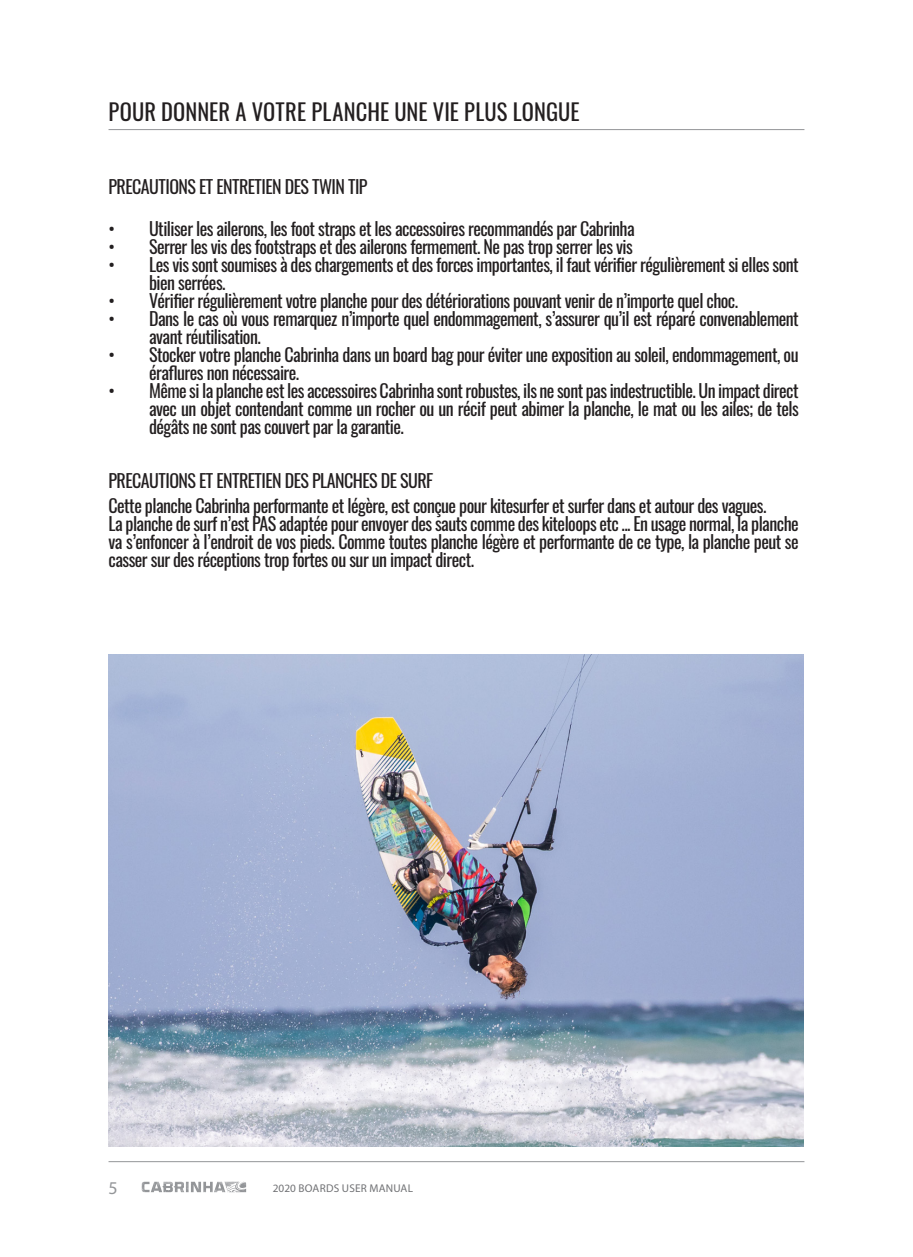
<style>
.page{position:relative;width:913px;height:1257px;background:#fff}
.page>*{position:absolute;margin:0;border:0;box-sizing:border-box;transform-origin:0 0}
.t1{font:22.5px "Oswald";letter-spacing:.005em;color:#231f20}
.t2{font:18px/18px "Oswald";letter-spacing:-.03em;color:#231f20}
.t3{font:18px "Myriad Pro";color:#939598}
.t4{font:11.25px "Myriad Pro";letter-spacing:.02em;color:#717275}
</style>
<div class="page">
<hr style="left:108px;top:129px;width:696px;height:1px;background:#939598">
<hr style="left:108px;top:1161px;width:696px;height:1px;background:#939598">
<svg style="left:142px;top:1181px;width:104px;height:11px"></svg>
<img style="left:108px;top:654px;width:695px;height:492px">
<p class="t1" style="left:108px;top:92px;width:472px">POUR DONNER A VOTRE PLANCHE UNE VIE PLUS LONGUE</p>
<p class="t2" style="left:108px;top:176px;width:260px">PRECAUTIONS ET ENTRETIEN DES TWIN TIP</p>
<p class="t2" style="left:108px;top:218px;width:527px">• Utiliser les ailerons, les foot straps et les accessoires recommandés par Cabrinha</p>
<p class="t2" style="left:108px;top:236px;width:525px">• Serrer les vis des footstraps et des ailerons fermement. Ne pas trop serrer les vis</p>
<p class="t2" style="left:149px;top:254px;width:650px;text-indent:-41px">• Les vis sont soumises à des chargements et des forces importantes, il faut vérifier régulièrement si elles sont bien serrées.</p>
<p class="t2" style="left:108px;top:290px;width:631px">• Vérifier régulièrement votre planche pour des détériorations pouvant venir de n’importe quel choc.</p>
<p class="t2" style="left:149px;top:308px;width:650px;text-indent:-41px">• Dans le cas où vous remarquez n’importe quel endommagement, s’assurer qu’il est réparé convenablement avant réutilisation.</p>
<p class="t2" style="left:149px;top:344px;width:650px;text-indent:-41px">• Stocker votre planche Cabrinha dans un board bag pour éviter une exposition au soleil, endommagement, ou éraflures non nécessaire.</p>
<p class="t2" style="left:149px;top:380px;width:651px;text-align:justify;text-indent:-41px">• Même si la planche est les accessoires Cabrinha sont robustes, ils ne sont pas indestructible. Un impact direct avec un objet contendant comme un rocher ou un récif peut abimer la planche, le mat ou les ailes; de tels dégâts ne sont pas couvert par la garantie.</p>
<p class="t2" style="left:108px;top:470px;width:326px">PRECAUTIONS ET ENTRETIEN DES PLANCHES DE SURF</p>
<p class="t2" style="left:108px;top:494px;width:659px">Cette planche Cabrinha performante et légère, est conçue pour kitesurfer et surfer dans et autour des vagues.</p>
<p class="t2" style="left:108px;top:512px;width:691px;text-align:justify">La planche de surf n’est PAS adaptée pour envoyer des sauts comme des kiteloops etc ... En usage normal, la planche va s’enfoncer à l’endroit de vos pieds. Comme toutes planche légère et performante de ce type, la planche peut se casser sur des réceptions trop fortes ou sur un impact direct.</p>
<p class="t3" style="left:108px;top:1176px;width:11px">5</p>
<p class="t4" style="left:273px;top:1181px;width:142px">2020 BOARDS USER MANUAL</p>
</div>
